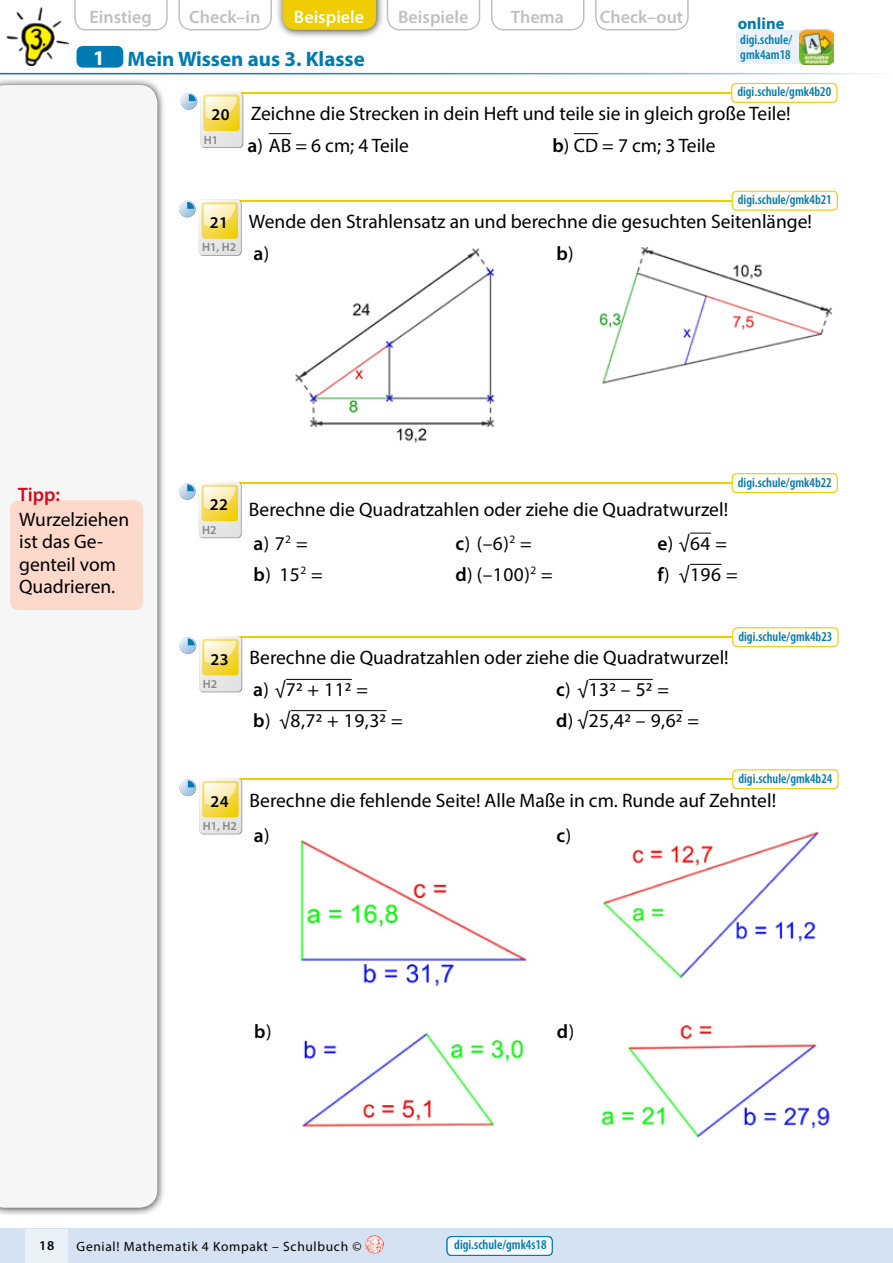
<style>
.page{position:relative;width:893px;height:1263px;background:#fff}
.page>*{position:absolute;margin:0;border:0;box-sizing:border-box;transform-origin:0 0}
.t1{font:700 21px "Myriad Pro";color:#007ab2}
.t2{font:19.5px/31.2px "Myriad Pro";color:#000}
.t3{font:19.5px/31.2px "Myriad Pro";letter-spacing:.025em;color:#000}
.t4{font:600 19.5px "Myriad Pro";color:#000}
.t5{font:600 19.5px "Myriad Pro";color:#e30613}
.t6{font:600 18px "Myriad Pro";color:#c1c0c0}
.t7{font:600 18px "Myriad Pro";color:#fff}
.t8{font:600 16.5px "Myriad Pro";letter-spacing:.02em;color:#000}
.t9{font:700 16.5px "Myriad Pro";color:#007ab2}
.t10{font:600 condensed 13.5px/15px "Myriad Pro";color:#007ab2}
.t11{font:13.5px "Myriad Pro";letter-spacing:.05em;color:#000}
.t12{font:600 13.5px "Myriad Pro";color:#000}
.t13{font:600 12px "Myriad Pro";color:#878787}
.s1{color:#fff}
.s2{font-weight:600}
.s3{font-weight:400}
</style>
<div class="page">
<div style="left:0;top:1229px;width:893px;height:34px;background:#d4e2f1"></div>
<img style="left:365px;top:1235px;width:19px;height:19px;border-radius:9px">
<div style="left:26px;top:1229px;width:42px;height:34px;background:#eaf1f9"></div>
<div style="left:447px;top:1236px;width:105px;height:19px;background:#f5f8fc;border-radius:4px"></div>
<div style="left:446px;top:1236px;width:107px;height:20px;border:1px solid #007ab2;border-radius:4px"></div>
<hr style="left:0;top:73px;width:893px;height:1px;background:#007ab2">
<div style="left:77px;top:46px;width:46px;height:22px;background:#007ab2;border-radius:6px"></div>
<svg style="left:269px;top:133px;width:22px;height:1px"></svg>
<svg style="left:574px;top:133px;width:24px;height:1px"></svg>
<hr style="left:203px;top:92px;width:629px;height:2px;background:#efcd00">
<hr style="left:201px;top:200px;width:630px;height:1px;background:#efcd00">
<hr style="left:202px;top:636px;width:629px;height:2px;background:#efcd00">
<hr style="left:201px;top:482px;width:630px;height:2px;background:#efcd00">
<div style="left:181px;top:93px;width:16px;height:17px;background:#c6ccd2;border-radius:50%"></div>
<svg style="left:180px;top:93px;width:17px;height:16px"></svg>
<svg style="left:189px;top:92px;width:54px;height:56px"></svg>
<svg style="left:179px;top:201px;width:16px;height:16px"></svg>
<svg style="left:187px;top:199px;width:55px;height:57px"></svg>
<svg style="left:179px;top:637px;width:17px;height:17px"></svg>
<svg style="left:188px;top:636px;width:54px;height:56px"></svg>
<svg style="left:179px;top:483px;width:16px;height:17px"></svg>
<svg style="left:187px;top:482px;width:55px;height:56px"></svg>
<div style="left:732px;top:83px;width:105px;height:19px;background:#fffcf5;border-radius:4px"></div>
<div style="left:731px;top:83px;width:106px;height:20px;border:1px solid #efcd00;border-radius:4px"></div>
<div style="left:732px;top:191px;width:105px;height:19px;background:#fffcf5;border-radius:4px"></div>
<div style="left:732px;top:191px;width:106px;height:20px;border:1px solid #efcd00;border-radius:4px"></div>
<div style="left:733px;top:628px;width:105px;height:19px;background:#fffcf5;border-radius:4px"></div>
<div style="left:732px;top:627px;width:106px;height:20px;border:1px solid #efcd00;border-radius:4px"></div>
<div style="left:732px;top:474px;width:105px;height:18px;background:#fffcf5;border-radius:4px"></div>
<div style="left:732px;top:473px;width:106px;height:20px;border:1px solid #efcd00;border-radius:4px"></div>
<svg style="left:74px;top:0;width:94px;height:31px"></svg>
<svg style="left:178px;top:0;width:94px;height:31px"></svg>
<div style="left:275px;top:0;width:110px;height:39px;background:#000;opacity:.75"></div>
<div style="left:283px;top:0;width:93px;height:30px;background:#efcd00"></div>
<svg style="left:387px;top:0;width:93px;height:31px"></svg>
<svg style="left:491px;top:0;width:93px;height:31px"></svg>
<svg style="left:595px;top:0;width:94px;height:31px"></svg>
<div style="left:0;top:78px;width:166px;height:1138px;background:#000;opacity:.75"></div>
<div style="left:0;top:85px;width:157px;height:1123px;background:#f6f6f6"></div>
<div style="left:736px;top:30px;width:63px;height:34px;background:#eaf1f9"></div>
<img style="left:799px;top:30px;width:34px;height:34px">
<div style="left:10px;top:500px;width:133px;height:110px;background:#fcd9ca;border-radius:9px"></div>
<img style="left:295px;top:248px;width:200px;height:195px">
<img style="left:599px;top:247px;width:233px;height:137px">
<svg style="left:690px;top:533px;width:21px;height:1px"></svg>
<hr style="left:690px;top:564px;width:31px;height:1px;background:#000">
<hr style="left:286px;top:679px;width:66px;height:1px;background:#000">
<hr style="left:291px;top:710px;width:95px;height:1px;background:#000">
<hr style="left:589px;top:679px;width:64px;height:1px;background:#000">
<hr style="left:589px;top:710px;width:94px;height:1px;background:#000">
<hr style="left:202px;top:778px;width:629px;height:2px;background:#efcd00">
<svg style="left:179px;top:779px;width:17px;height:17px"></svg>
<svg style="left:188px;top:778px;width:54px;height:56px"></svg>
<div style="left:733px;top:770px;width:105px;height:19px;background:#fffcf5;border-radius:4px"></div>
<div style="left:732px;top:769px;width:106px;height:20px;border:1px solid #efcd00;border-radius:4px"></div>
<img style="left:300px;top:840px;width:227px;height:147px">
<img style="left:302px;top:1032px;width:222px;height:95px">
<img style="left:602px;top:831px;width:217px;height:148px">
<img style="left:601px;top:1025px;width:229px;height:113px">
<img style="left:6px;top:7px;width:62px;height:58px">
<p class="t6" style="left:90px;top:6px;width:64px">Einstieg</p>
<p class="t6" style="left:189px;top:6px;width:73px">Check–in</p>
<p class="t7" style="left:294px;top:6px;width:72px">Beispiele</p>
<p class="t6" style="left:398px;top:6px;width:72px">Beispiele</p>
<p class="t6" style="left:511px;top:6px;width:55px">Thema</p>
<p class="t6" style="left:600px;top:6px;width:85px">Check–out</p>
<p class="t9" style="left:738px;top:13px;width:48px">online</p>
<p class="t10" style="left:740px;top:33px;width:53px">digi.schule/ gmk4am18</p>
<p class="t1" style="left:93px;top:45px;width:273px"><span class="s1">1</span> Mein Wissen aus 3. Klasse</p>
<p class="t2" style="left:251px;top:98px;width:542px">Zeichne die Strecken in dein Heft und teile sie in gleich große Teile!</p>
<p class="t10" style="left:737px;top:85px;width:95px">digi.schule/gmk4b20</p>
<p class="t8" style="left:212px;top:104px;width:20px">20</p>
<p class="t13" style="left:204px;top:132px;width:16px">H1</p>
<p class="t2" style="left:247px;top:129px;width:163px"><span class="s2">a</span>) AB = 6 cm; 4 Teile</p>
<p class="t2" style="left:553px;top:129px;width:165px"><span class="s2">b</span>) CD = 7 cm; 3 Teile</p>
<p class="t8" style="left:210px;top:212px;width:20px">21</p>
<p class="t13" style="left:202px;top:240px;width:36px">H1, H2</p>
<p class="t10" style="left:738px;top:192px;width:95px">digi.schule/gmk4b21</p>
<p class="t2" style="left:249px;top:205px;width:565px">Wende den Strahlensatz an und berechne die gesuchten Seitenlänge!</p>
<p class="t4" style="left:253px;top:241px;width:17px">a<span class="s3">)</span></p>
<p class="t4" style="left:556px;top:241px;width:19px">b<span class="s3">)</span></p>
<p class="t5" style="left:18px;top:482px;width:44px">Tipp:</p>
<p class="t2" style="left:19px;top:507px;width:112px;line-height:22.5px">Wurzelziehen ist das Ge&shy;genteil vom<br>Quadrieren.</p>
<p class="t8" style="left:210px;top:494px;width:20px">22</p>
<p class="t13" style="left:202px;top:522px;width:16px">H2</p>
<p class="t2" style="left:249px;top:493px;width:481px">Berechne die Quadratzahlen oder ziehe die Quadratwurzel!</p>
<p class="t10" style="left:738px;top:475px;width:95px">digi.schule/gmk4b22</p>
<p class="t2" style="left:254px;top:527px;width:71px"><span class="s2">a</span>) 7<sup>2</sup> = <span class="s2">b</span>) 15<sup>2</sup> =</p>
<p class="t2" style="left:455px;top:527px;width:99px"><span class="s2">c</span>) (–6)<sup>2</sup> = <span class="s2">d</span>) (–100)<sup>2</sup> =</p>
<p class="t2" style="left:657px;top:527px;width:82px"><span class="s2">e</span>) √64 = <span class="s2">f</span>) √196 =</p>
<p class="t8" style="left:211px;top:648px;width:20px">23</p>
<p class="t13" style="left:203px;top:676px;width:16px">H2</p>
<p class="t2" style="left:250px;top:642px;width:481px">Berechne die Quadratzahlen oder ziehe die Quadratwurzel!</p>
<p class="t3" style="left:253px;top:673px;width:151px"><span class="s2">a</span>) √72 + 112 =<br><span class="s2">b</span>) √8,72 + 19,32 =</p>
<p class="t2" style="left:556px;top:673px;width:145px"><span class="s2">c</span>) √132 – 52 =<br><span class="s2">d</span>) √25,42 – 9,62 =</p>
<p class="t10" style="left:738px;top:629px;width:95px">digi.schule/gmk4b23</p>
<p class="t8" style="left:211px;top:791px;width:20px">24</p>
<p class="t13" style="left:203px;top:818px;width:36px">H1, H2</p>
<p class="t10" style="left:738px;top:771px;width:95px">digi.schule/gmk4b24</p>
<p class="t2" style="left:250px;top:784px;width:528px">Berechne die fehlende Seite! Alle Maße in cm. Runde auf Zehntel!</p>
<p class="t4" style="left:254px;top:823px;width:17px">a<span class="s3">)</span></p>
<p class="t4" style="left:557px;top:823px;width:16px">c<span class="s3">)</span></p>
<p class="t4" style="left:254px;top:1019px;width:19px">b<span class="s3">)</span></p>
<p class="t4" style="left:557px;top:1019px;width:19px">d<span class="s3">)</span></p>
<p class="t10" style="left:454px;top:1238px;width:94px">digi.schule/gmk4s18</p>
<p class="t12" style="left:39px;top:1236px;width:17px">18</p>
<p class="t11" style="left:77px;top:1238px;width:286px">Genial! Mathematik 4 Kompakt – Schulbuch ©</p>
<p class="t10" style="left:526px;top:1238px;width:22px">1 4</p>
</div>
